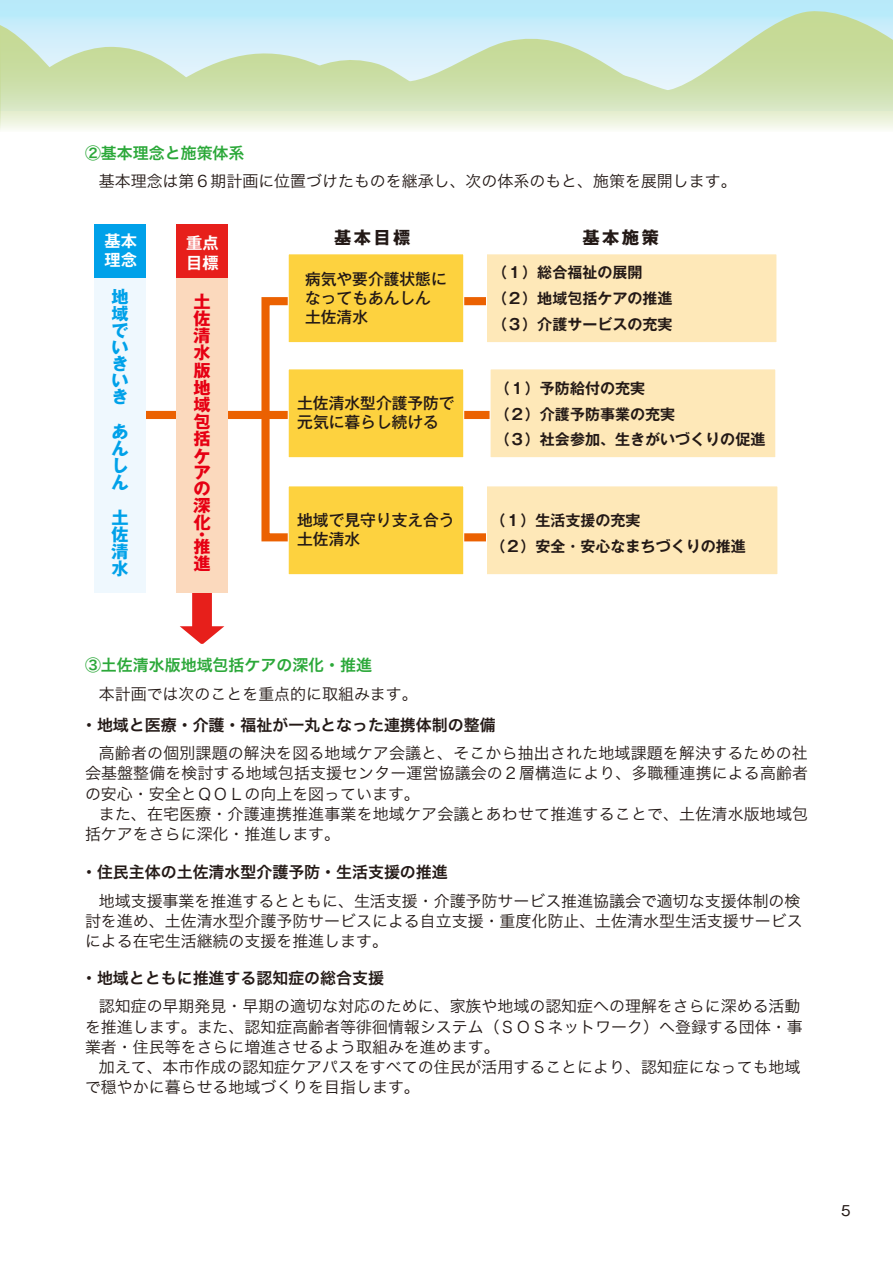
<style>
.page{position:relative;width:893px;height:1263px;background:#fff}
.page>*{position:absolute;margin:0;border:0;box-sizing:border-box;transform-origin:0 0}
.t1{font:700 17.25px/17.1px "Gothic MB101 Pro";color:#e60013;text-align:justify}
.t2{font:700 17.25px/16.8px "Gothic MB101 Pro";color:#00a1e9;text-align:justify}
.t3{font:700 17.25px "Gothic MB101 Pro";letter-spacing:.145em;color:#231916}
.t4{font:700 16.2px/19.5px "Gothic MB101 Pro De";color:#fff}
.t5{font:15.9px/20.2px "Hira Kaku Std W3";color:#231916}
.t6{font:15.9px "Hira Kaku Std W6";color:#231916}
.t7{font:15.9px "Hira Kaku Std W6";color:#2ba839}
.t8{font:500 15.75px/18.9px "Gothic MB101 Pro";color:#231916}
.t9{font:700 15px/25.8px "Gothic MB101 Pro De";color:#231916}
.t10{font:13.8px "Gothic MB101 Pro";color:#231916}
</style>
<div class="page">
<div style="left:0;top:0;width:893px;height:111px;background:#b8eafa"></div>
<svg style="left:1px;top:11px;width:892px;height:17px;fill:#c2ecfa"></svg>
<svg style="left:1px;top:28px;width:892px;height:102px"></svg>
<svg style="left:0;top:20px;width:1px;height:110px"></svg>
<div style="left:127px;top:411px;width:388px;height:8px;background:#eb6101"></div>
<div style="left:94px;top:224px;width:52px;height:369px;background:#eff8fe"></div>
<svg style="left:180px;top:593px;width:44px;height:51px"></svg>
<div style="left:94px;top:224px;width:52px;height:54px;background:#00a1e9"></div>
<div style="left:176px;top:224px;width:52px;height:369px;background:#fbd9bd"></div>
<div style="left:176px;top:224px;width:52px;height:54px;background:#e71f1b"></div>
<svg style="left:257px;top:297px;width:233px;height:245px"></svg>
<div style="left:288px;top:254px;width:176px;height:89px;background:#fdd23f"></div>
<div style="left:288px;top:253px;width:176px;height:90px;border:1px solid #fff"></div>
<div style="left:288px;top:369px;width:176px;height:89px;background:#fdd23f"></div>
<div style="left:288px;top:368px;width:176px;height:90px;border:1px solid #fff"></div>
<div style="left:288px;top:486px;width:176px;height:89px;background:#fdd23f"></div>
<div style="left:288px;top:485px;width:176px;height:90px;border:1px solid #fff"></div>
<div style="left:486px;top:254px;width:291px;height:89px;background:#fee8b8"></div>
<div style="left:486px;top:253px;width:291px;height:90px;border:1px solid #fff"></div>
<div style="left:490px;top:369px;width:286px;height:89px;background:#fee8b8"></div>
<div style="left:490px;top:368px;width:286px;height:90px;border:1px solid #fff"></div>
<div style="left:486px;top:486px;width:292px;height:89px;background:#fee8b8"></div>
<div style="left:486px;top:485px;width:292px;height:90px;border:1px solid #fff"></div>
<p class="t7" style="left:85px;top:140px;width:161px">②基本理念と施策体系</p>
<p class="t5" style="left:99px;top:171px;width:639px">基本理念は第６期計画に位置づけたものを継承し、次の体系のもと、施策を展開します。</p>
<p class="t4" style="left:105px;top:229px;width:34px">基本理念</p>
<p class="t4" style="left:186px;top:231px;width:34px">重点目標</p>
<p class="t3" style="left:582px;top:223px;width:78px">基本施策</p>
<p class="t2" style="left:112px;top:286px;width:18px">地域でいきいき</p>
<p class="t2" style="left:112px;top:420px;width:18px;line-height:17.2px">あんしん</p>
<p class="t2" style="left:112px;top:506px;width:18px;line-height:17.2px">土佐清水</p>
<p class="t3" style="left:334px;top:223px;width:78px">基本目標</p>
<p class="t9" style="left:492px;top:258px;width:182px">（１）総合福祉の展開<br>（２）地域包括ケアの推進（３）介護サービスの充実</p>
<p class="t8" style="left:305px;top:268px;width:143px">病気や要介護状態になってもあんしん土佐清水</p>
<p class="t1" style="left:193px;top:291px;width:19px">土佐清水版地域包括ケアの深化</p>
<p class="t1" style="left:193px;top:524px;width:12px">・</p>
<p class="t1" style="left:193px;top:535px;width:18px">推進</p>
<p class="t9" style="left:495px;top:373px;width:272px">（１）予防給付の充実<br>（２）介護予防事業の充実<br>（３）社会参加、生きがいづくりの促進</p>
<p class="t8" style="left:297px;top:392px;width:159px">土佐清水型介護予防で元気に暮らし続ける</p>
<p class="t9" style="left:490px;top:505px;width:257px">（１）生活支援の充実<br>（２）安全・安心なまちづくりの推進</p>
<p class="t8" style="left:297px;top:509px;width:159px">地域で見守り支え合う土佐清水</p>
<p class="t7" style="left:85px;top:653px;width:289px">③土佐清水版地域包括ケアの深化・推進</p>
<p class="t5" style="left:99px;top:683px;width:320px">本計画では次のことを重点的に取組みます。</p>
<p class="t6" style="left:81px;top:712px;width:416px">・地域と医療・介護・福祉が一丸となった連携体制の整備</p>
<p class="t5" style="left:85px;top:743px;width:725px;text-align:justify;text-indent:14px">高齢者の個別課題の解決を図る地域ケア会議と、そこから抽出された地域課題を解決するための社会基盤整備を検討する地域包括支援センター運営協議会の２層構造により、多職種連携による高齢者の安心・安全とＱＯＬの向上を図っています。</p>
<p class="t5" style="left:85px;top:803px;width:725px;text-indent:14px">また、在宅医療・介護連携推進事業を地域ケア会議とあわせて推進することで、土佐清水版地域包括ケアをさらに深化・推進します。</p>
<p class="t6" style="left:81px;top:860px;width:368px">・住民主体の土佐清水型介護予防・生活支援の推進</p>
<p class="t5" style="left:85px;top:891px;width:719px;text-indent:14px">地域支援事業を推進するとともに、生活支援・介護予防サービス推進協議会で適切な支援体制の検討を進め、土佐清水型介護予防サービスによる自立支援・重度化防止、土佐清水型生活支援サービスによる在宅生活継続の支援を推進します。</p>
<p class="t6" style="left:81px;top:965px;width:304px">・地域とともに推進する認知症の総合支援</p>
<p class="t5" style="left:85px;top:996px;width:719px;text-indent:14px">認知症の早期発見・早期の適切な対応のために、家族や地域の認知症への理解をさらに深める活動を推進します。また、認知症高齢者等徘徊情報システム（ＳＯＳネットワーク）へ登録する団体・事業者・住民等をさらに増進させるよう取組みを進めます。</p>
<p class="t5" style="left:85px;top:1057px;width:717px;text-indent:14px">加えて、本市作成の認知症ケアパスをすべての住民が活用することにより、認知症になっても地域で穏やかに暮らせる地域づくりを目指します。</p>
<p class="t10" style="left:841px;top:1199px;width:11px">5</p>
</div>
